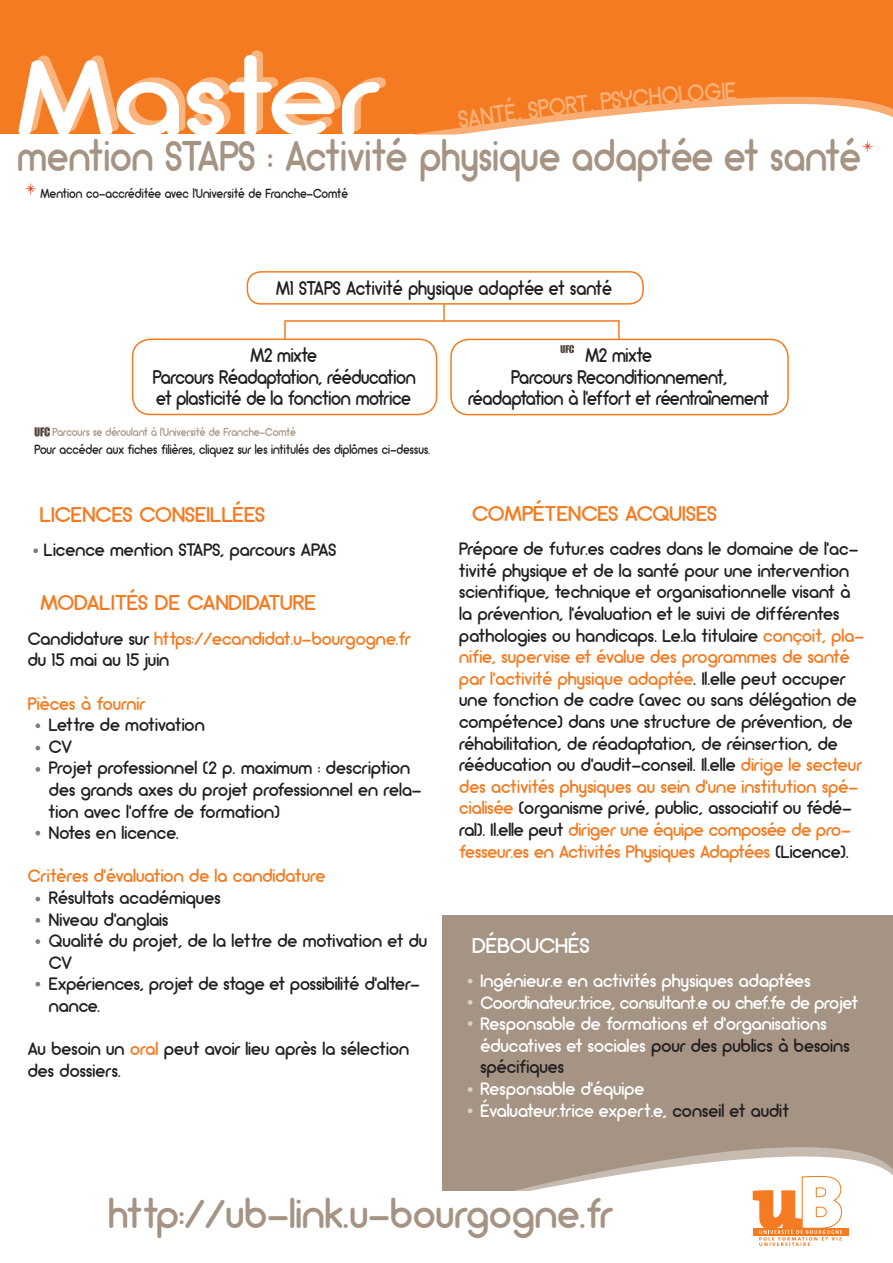
<style>
.page{position:relative;width:893px;height:1263px;background:#fff}
.page>*{position:absolute;margin:0;border:0;box-sizing:border-box;transform-origin:0 0}
.t1{font:108px "Arciform";letter-spacing:.01em;color:#fff;scale:1.16 1}
.Mention{font:42.9px "Arciform";color:#a59484;scale:.91 1}
.Témoignage{font:40.5px "Arciform";color:#a59484}
.Mention-2{font:24.75px "Arciform";color:#fab078;scale:.91 1}
.Tiitre_paragraphe{font:21.45px "Arciform";color:#f47b21;scale:1.05 1}
.Tiitre_paragraphe-2{font:21.45px "Arciform";color:#fff;scale:1.05 1}
.Mention-3{font:19.8px "Arciform";letter-spacing:-.015em;color:#231f20;scale:.91 1}
.Paragraphe{font:18px/21.6px "Arciform";letter-spacing:.005em;color:#231f20}
.Paragraphe-2{font:18px/21.6px "Arciform";color:#fff}
.Paragraphe-3{font:18px/21.6px "Arciform";color:#f47b21}
.Mention-4{font:13.2px "Arciform";color:#231f20;scale:.91 1}
.Mention-5{font:11.55px "Arciform";letter-spacing:.005em;color:#a59484;scale:.91 1}
.s1{color:#231f20}
.s2{color:#f47b21}
</style>
<div class="page">
<div style="left:443px;top:740px;width:450px;height:451px;background:#a59484"></div>
<div style="left:0;top:0;width:893px;height:134px;background:#f47b21"></div>
<svg style="left:515px;top:1147px;width:378px;height:99px"></svg>
<img style="left:560px;top:344px;width:14px;height:10px">
<img style="left:34px;top:426px;width:16px;height:11px">
<div style="left:247px;top:271px;width:397px;height:34px;border:2px solid #f47b21;border-radius:14px"></div>
<svg style="left:443px;top:304px;width:2px;height:16px"></svg>
<hr style="left:285px;top:320px;width:334px;height:2px;background:#f47b21">
<div style="left:132px;top:338px;width:305px;height:77px;border:2px solid #f47b21;border-radius:18px"></div>
<div style="left:450px;top:339px;width:339px;height:76px;border:2px solid #f47b21;border-radius:18px"></div>
<svg style="left:284px;top:321px;width:2px;height:18px"></svg>
<svg style="left:618px;top:321px;width:2px;height:18px"></svg>
<div style="left:433px;top:717px;width:460px;height:198px;background:#fff"></div>
<svg style="left:468px;top:979px;width:5px;height:4px"></svg>
<svg style="left:468px;top:1000px;width:5px;height:5px"></svg>
<svg style="left:468px;top:1021px;width:5px;height:5px"></svg>
<svg style="left:468px;top:1108px;width:5px;height:5px"></svg>
<svg style="left:468px;top:1087px;width:5px;height:5px"></svg>
<svg style="left:25px;top:184px;width:11px;height:10px"></svg>
<svg style="left:33px;top:548px;width:5px;height:5px"></svg>
<svg style="left:35px;top:723px;width:5px;height:5px"></svg>
<svg style="left:35px;top:746px;width:5px;height:4px"></svg>
<svg style="left:35px;top:767px;width:5px;height:5px"></svg>
<svg style="left:35px;top:831px;width:5px;height:4px"></svg>
<svg style="left:35px;top:897px;width:5px;height:4px"></svg>
<svg style="left:35px;top:918px;width:5px;height:4px"></svg>
<svg style="left:35px;top:939px;width:5px;height:5px"></svg>
<svg style="left:35px;top:982px;width:5px;height:4px"></svg>
<svg style="left:413px;top:96px;width:480px;height:56px"></svg>
<p class="t1" style="left:17px;top:30px;width:310px">Master</p>
<p class="Mention-2" style="left:503px;top:97px;width:81px;rotate:-7deg">É, SPOR</p>
<p class="Mention-2" style="left:576px;top:89px;width:62px;rotate:-6deg">T, PSY</p>
<p class="Mention-2" style="left:456px;top:104px;width:53px;rotate:-8deg">SANT</p>
<p class="Mention" style="left:17px;top:130px;width:929px">mention STAPS : Activité physique adaptée et santé</p>
<p class="Mention-4" style="left:40px;top:185px;width:340px">Mention co-accréditée avec l'Université de Franche-Comté</p>
<p class="Mention-3" style="left:276px;top:275px;width:370px">M1 STAPS Activité physique adaptée et santé</p>
<p class="Mention-3" style="left:250px;top:343px;width:74px">M2 mixte</p>
<p class="Mention-3" style="left:153px;top:364px;width:290px">Parcours Réadaptation, rééducation</p>
<p class="Mention-3" style="left:156px;top:386px;width:281px">et plasticité de la fonction motrice</p>
<p class="Mention-5" style="left:53px;top:425px;width:269px">Parcours se déroulant à l’Université de Franche-Comté</p>
<p class="Mention-4" style="left:34px;top:441px;width:436px">Pour accéder aux fiches filières, cliquez sur les intitulés des diplômes ci-dessus.</p>
<p class="Tiitre_paragraphe" style="left:40px;top:501px;width:216px">LICENCES CONSEILLÉES</p>
<p class="Paragraphe" style="left:44px;top:539px;width:294px">Licence mention STAPS, parcours APAS</p>
<p class="Tiitre_paragraphe" style="left:40px;top:589px;width:264px">MODALITÉS DE CANDIDATURE</p>
<p class="Paragraphe-3" style="left:28px;top:627px;width:384px"><span class="s1">Candidature sur</span> https://ecandidat.u-bourgogne.fr <span class="s1">du 15 mai au 15 juin</span></p>
<p class="Paragraphe-3" style="left:28px;top:692px;width:118px">Pièces à fournir</p>
<p class="Paragraphe" style="left:49px;top:714px;width:157px">Lettre de motivation</p>
<p class="Paragraphe" style="left:49px;top:735px;width:25px">CV</p>
<p class="Paragraphe" style="left:49px;top:757px;width:374px">Projet professionnel (2 p. maximum : description des grands axes du projet professionnel en rela&shy;tion avec l’offre de formation)</p>
<p class="Paragraphe" style="left:49px;top:822px;width:131px">Notes en licence.</p>
<p class="Paragraphe-3" style="left:28px;top:865px;width:299px">Critères d’évaluation de la candidature</p>
<p class="Paragraphe" style="left:49px;top:887px;width:173px">Résultats académiques</p>
<p class="Paragraphe" style="left:49px;top:908px;width:121px">Niveau d’anglais</p>
<p class="Paragraphe" style="left:49px;top:930px;width:380px">Qualité du projet, de la lettre de motivation et du<br>CV</p>
<p class="Paragraphe" style="left:49px;top:973px;width:373px">Expériences, projet de stage et possibilité d’alter&shy;nance.</p>
<p class="Paragraphe" style="left:28px;top:1038px;width:383px">Au besoin un <span class="s2">oral</span> peut avoir lieu après la sélection des dossiers.</p>
<p class="Mention-3" style="left:585px;top:343px;width:74px">M2 mixte</p>
<p class="Mention-3" style="left:511px;top:364px;width:239px">Parcours Reconditionnement,</p>
<p class="Mention-3" style="left:468px;top:386px;width:332px">réadaptation à l’effort et réentraînement</p>
<p class="Tiitre_paragraphe" style="left:472px;top:500px;width:235px">COMPÉTENCES ACQUISES</p>
<p class="Paragraphe" style="left:459px;top:538px;width:406px">Prépare de futur.es cadres dans le domaine de l’ac&shy;tivité physique et de la santé pour une intervention scientifique, technique et organisationnelle visant à la prévention, l’évaluation et le suivi de différentes pathologies ou handicaps. Le.la titulaire <span class="s2">conçoit, pla&shy;nifie, supervise et évalue des programmes de santé par l’activité physique adaptée</span>. Il.elle peut occuper une fonction de cadre (avec ou sans délégation de compétence) dans une structure de prévention, de réhabilitation, de réadaptation, de réinsertion, de rééducation ou d’audit-conseil. Il.elle <span class="s2">dirige le secteur des activités physiques au sein d’une institution spé&shy;cialisée</span> (organisme privé, public, associatif ou fédé&shy;ral). Il.elle peut <span class="s2">diriger une équipe composée de pro&shy;fesseur.es en Activités Physiques Adaptées</span> (Licence).</p>
<p class="Tiitre_paragraphe-2" style="left:472px;top:932px;width:113px">DÉBOUCHÉS</p>
<p class="Paragraphe-2" style="left:480px;top:970px;width:332px">Ingénieur.e en activités physiques adaptées</p>
<p class="Paragraphe-2" style="left:480px;top:991px;width:379px">Coordinateur.trice, consultant.e ou chef.fe de projet</p>
<p class="Paragraphe-2" style="left:480px;top:1013px;width:371px">Responsable de formations et d’organisations éducatives et sociales <span class="s1">pour des publics à besoins spécifiques</span></p>
<p class="Paragraphe-2" style="left:480px;top:1078px;width:165px">Responsable d’équipe</p>
<p class="Paragraphe-2" style="left:480px;top:1099px;width:310px">Évaluateur.trice expert.e, <span class="s1">conseil et audit</span></p>
<p class="Témoignage" style="left:108px;top:1188px;width:505px">http://ub-link.u-bourgogne.fr</p>
</div>
